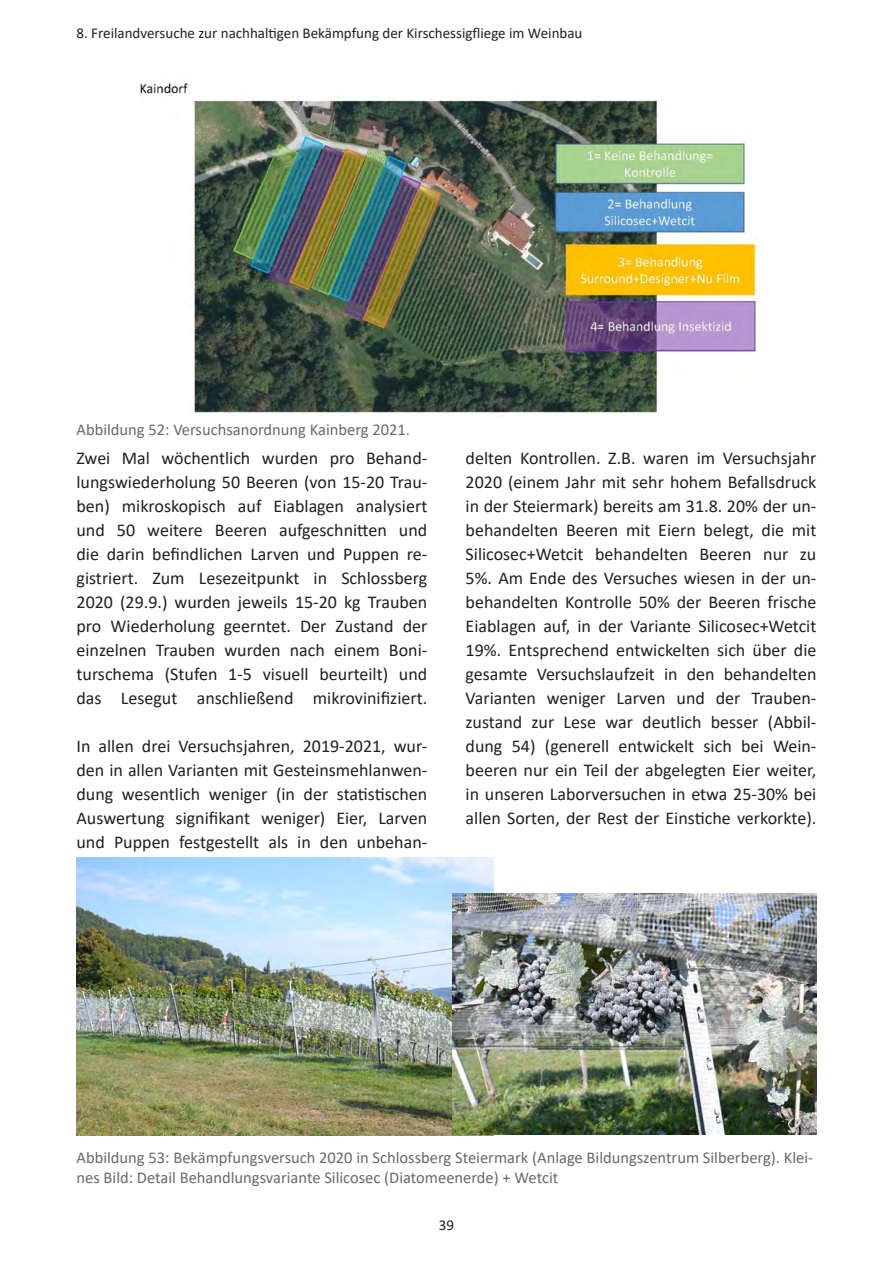
<style>
.page{position:relative;width:893px;height:1263px;background:#fff}
.page>*{position:absolute;margin:0;border:0;box-sizing:border-box;transform-origin:0 0}
.t1{font:18px/24px "Calibri";color:#231f20;text-align:justify}
.t2{font:16.5px/19.8px "Calibri";color:#69696c}
.t3{font:15px "Calibri";color:#231f20}
</style>
<div class="page">
<img style="left:140px;top:82px;width:617px;height:332px">
<img style="left:77px;top:857px;width:416px;height:278px">
<img style="left:453px;top:893px;width:363px;height:241px">
<p class="t3" style="left:77px;top:23px;width:507px">8. Freilandversuche zur nachhaltigen Bekämpfung der Kirschessigfliege im Weinbau</p>
<p class="t2" style="left:77px;top:419px;width:335px">Abbildung 52: Versuchsanordnung Kainberg 2021.</p>
<p class="t1" style="left:77px;top:446px;width:352px">Zwei Mal wöchentlich wurden pro Behand&shy;lungswiederholung 50 Beeren (von 15-20 Trau&shy;ben) mikroskopisch auf Eiablagen analysiert und 50 weitere Beeren aufgeschnitten und die darin befindlichen Larven und Puppen re&shy;gistriert. Zum Lesezeitpunkt in Schlossberg 2020 (29.9.) wurden jeweils 15-20 kg Trauben pro Wiederholung geerntet. Der Zustand der einzelnen Trauben wurden nach einem Boni&shy;turschema (Stufen 1-5 visuell beurteilt) und das Lesegut anschließend mikrovinifiziert.</p>
<p class="t1" style="left:77px;top:734px;width:352px">In allen drei Versuchsjahren, 2019-2021, wur&shy;den in allen Varianten mit Gesteinsmehlanwen&shy;dung wesentlich weniger (in der statistischen Auswertung signifikant weniger) Eier, Larven und Puppen festgestellt als in den unbehan-</p>
<p class="t1" style="left:466px;top:446px;width:352px">delten Kontrollen. Z.B. waren im Versuchsjahr 2020 (einem Jahr mit sehr hohem Befallsdruck in der Steiermark) bereits am 31.8. 20% der un&shy;behandelten Beeren mit Eiern belegt, die mit Silicosec+Wetcit behandelten Beeren nur zu 5%. Am Ende des Versuches wiesen in der un&shy;behandelten Kontrolle 50% der Beeren frische Eiablagen auf, in der Variante Silicosec+Wetcit 19%. Entsprechend entwickelten sich über die gesamte Versuchslaufzeit in den behandelten Varianten weniger Larven und der Trauben&shy;zustand zur Lese war deutlich besser (Abbil&shy;dung 54) (generell entwickelt sich bei Wein&shy;beeren nur ein Teil der abgelegten Eier weiter, in unseren Laborversuchen in etwa 25-30% bei allen Sorten, der Rest der Einstiche verkorkte).</p>
<p class="t2" style="left:77px;top:1147px;width:738px">Abbildung 53: Bekämpfungsversuch 2020 in Schlossberg Steiermark (Anlage Bildungszentrum Silberberg). Klei&shy;nes Bild: Detail Behandlungsvariante Silicosec (Diatomeenerde) + Wetcit</p>
<p class="t3" style="left:439px;top:1214px;width:17px">39</p>
</div>
